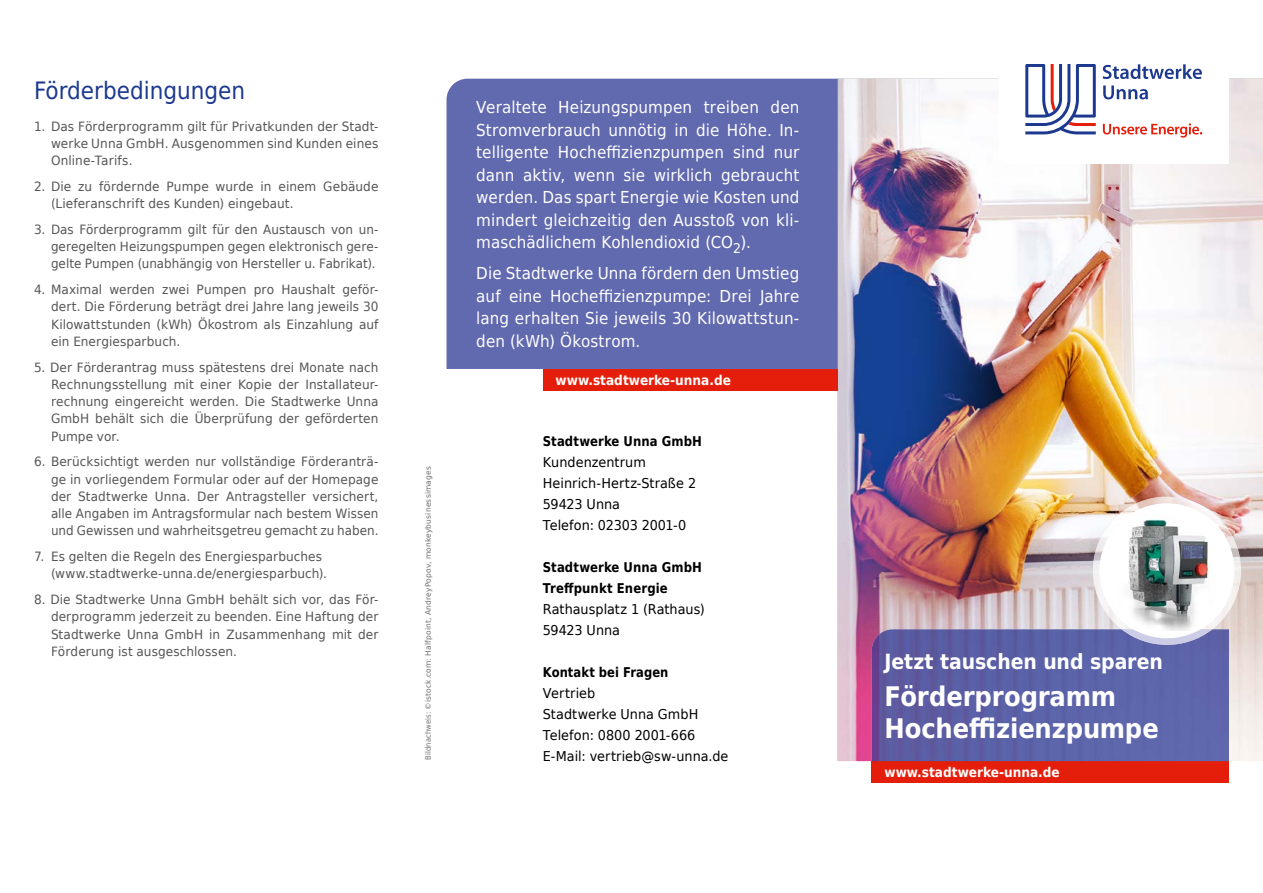
<style>
.page{position:relative;width:1263px;height:893px;background:#fff}
.page>*{position:absolute;margin:0;border:0;box-sizing:border-box;transform-origin:0 0}
.t1{font:700 27px/32.4px "DejaVu Sans Condensed";letter-spacing:-.005em;color:#fff}
.t2{font:24px "DejaVu Sans Condensed";color:#1c388f}
.t3{font:700 21px "DejaVu Sans Condensed";letter-spacing:-.005em;color:#fff}
.t4{font:16.5px/22.5px "DejaVu LGC Sans Condensed";letter-spacing:.01em;color:#fff;text-align:justify}
.t5{font:13.5px/21px "DejaVu Sans";color:#000;scale:.95 1}
.t6{font:700 13.5px/21px "DejaVu Sans Condensed";letter-spacing:.005em;color:#000;scale:.96 1}
.t7{font:700 13.5px "DejaVu Sans Condensed";color:#fff}
.t8{font:700 13.5px "DejaVu Sans Condensed";letter-spacing:.005em;color:#000;scale:.95 1}
.t9{font:12.75px/17.2px "DejaVu Sans";letter-spacing:.005em;color:#565655;text-align:justify;scale:.95 1}
.t10{font:7.5px "DejaVu Sans";letter-spacing:.025em;color:#6e6e6e}
.s1{font-family:"DejaVu Sans Condensed"}
</style>
<div class="page">
<img style="left:838px;top:79px;width:318px;height:314px">
<img style="left:1156px;top:79px;width:107px;height:472px">
<img style="left:838px;top:393px;width:265px;height:263px">
<img style="left:1103px;top:393px;width:54px;height:104px">
<img style="left:1229px;top:551px;width:34px;height:210px">
<img style="left:838px;top:656px;width:34px;height:105px">
<svg style="left:446px;top:79px;width:392px;height:290px;background:#676eb2"></svg>
<div style="left:543px;top:369px;width:295px;height:21px;background:#e41e0a"></div>
<div style="left:872px;top:761px;width:357px;height:21px;background:#e41e0a"></div>
<img style="left:872px;top:629px;width:357px;height:132px">
<svg style="left:998px;top:64px;width:231px;height:100px"></svg>
<img style="left:1093px;top:497px;width:148px;height:132px">
<img style="left:1121px;top:631px;width:91px;height:14px">
<div style="left:1099px;top:503px;width:135px;height:135px;background:#fff;border-radius:50%"></div>
<img style="left:1117px;top:514px;width:109px;height:117px">
<h2 class="t2" style="left:34px;top:71px;width:213px">Förderbedingungen</h2>
<p class="t9" style="left:51px;top:117px;width:346px;text-indent:-17px">1. Das Förderprogramm gilt für Privatkunden der Stadt&shy;werke Unna GmbH. Ausgenommen sind Kunden eines Online-Tarifs.</p>
<p class="t9" style="left:51px;top:177px;width:346px;text-indent:-17px">2. Die zu fördernde Pumpe wurde in einem Gebäude (Lieferanschrift des Kunden) eingebaut.</p>
<p class="t9" style="left:51px;top:220px;width:346px;text-indent:-17px">3. Das Förderprogramm gilt für den Austausch von un&shy;geregelten Heizungspumpen gegen elektronisch gere&shy;gelte Pumpen (unabhängig von Hersteller u. Fabrikat).</p>
<p class="t9" style="left:51px;top:280px;width:346px;text-indent:-17px">4. Maximal werden zwei Pumpen pro Haushalt geför&shy;dert. Die Förderung beträgt drei Jahre lang jeweils 30<br>Kilowattstunden (kWh) Ökostrom als Einzahlung auf ein Energiesparbuch.</p>
<p class="t9" style="left:51px;top:358px;width:346px;text-indent:-17px">5. Der Förderantrag muss spätestens drei Monate nach Rechnungsstellung mit einer Kopie der Installateur&shy;rechnung eingereicht werden. Die Stadtwerke Unna GmbH behält sich die Überprüfung der geförderten Pumpe vor.</p>
<p class="t9" style="left:51px;top:453px;width:346px;text-indent:-17px">6. Berücksichtigt werden nur vollständige Förderanträ&shy;ge in vorliegendem Formular oder auf der Homepage der Stadtwerke Unna. Der Antragsteller versichert, alle Angaben im Antragsformular nach bestem Wissen und Gewissen und wahrheitsgetreu gemacht zu haben.</p>
<p class="t9" style="left:51px;top:547px;width:292px;text-indent:-17px">7. Es gelten die Regeln des Energiesparbuches (www.stadtwerke-unna.de/energiesparbuch).</p>
<p class="t9" style="left:51px;top:590px;width:346px;text-indent:-17px">8. Die Stadtwerke Unna GmbH behält sich vor, das För&shy;derprogramm jederzeit zu beenden. Eine Haftung der Stadtwerke Unna GmbH in Zusammenhang mit der Förderung ist ausgeschlossen.</p>
<p class="t10" style="left:422px;top:760px;width:295px;rotate:-90deg"><span class="s1">Bildnachweis:</span> ©istock.com: Halfpoint, AndreyPopov, monkeybusinessimages</p>
<p class="t4" style="left:476px;top:96px;width:325px">Veraltete Heizungspumpen treiben den Stromverbrauch unnötig in die Höhe. In&shy;telligente Hocheffizienzpumpen sind nur dann aktiv, wenn sie wirklich gebraucht werden. Das spart Energie wie Kosten und mindert gleichzeitig den Ausstoß von kli&shy;maschädlichem Kohlendioxid (CO<sub>2</sub>).</p>
<p class="t4" style="left:476px;top:262px;width:325px">Die Stadtwerke Unna fördern den Umstieg auf eine Hocheffizienzpumpe: Drei Jahre lang erhalten Sie jeweils 30 Kilowattstun&shy;den (kWh) Ökostrom.</p>
<p class="t7" style="left:556px;top:369px;width:177px">www.stadtwerke-unna.de</p>
<p class="t6" style="left:543px;top:431px;width:167px">Stadtwerke Unna GmbH</p>
<p class="t5" style="left:543px;top:451px;width:163px">Kundenzentrum<br>Heinrich-Hertz-Straße 2<br>59423 Unna<br>Telefon: 02303 2001-0</p>
<p class="t6" style="left:543px;top:557px;width:167px">Stadtwerke Unna GmbH<br>Treffpunkt Energie</p>
<p class="t5" style="left:543px;top:598px;width:172px">Rathausplatz 1 (Rathaus)<br>59423 Unna</p>
<p class="t8" style="left:543px;top:661px;width:134px">Kontakt bei Fragen</p>
<p class="t5" style="left:543px;top:682px;width:197px">Vertrieb<br>Stadtwerke Unna GmbH<br>Telefon: 0800 2001-666<br>E-Mail: vertrieb@sw-unna.de</p>
<h3 class="t3" style="left:884px;top:645px;width:280px">Jetzt tauschen und sparen</h3>
<h1 class="t1" style="left:884px;top:680px;width:276px">Förderprogramm<br>Hocheffizienzpumpe</h1>
<p class="t7" style="left:884px;top:761px;width:177px">www.stadtwerke-unna.de</p>
</div>
